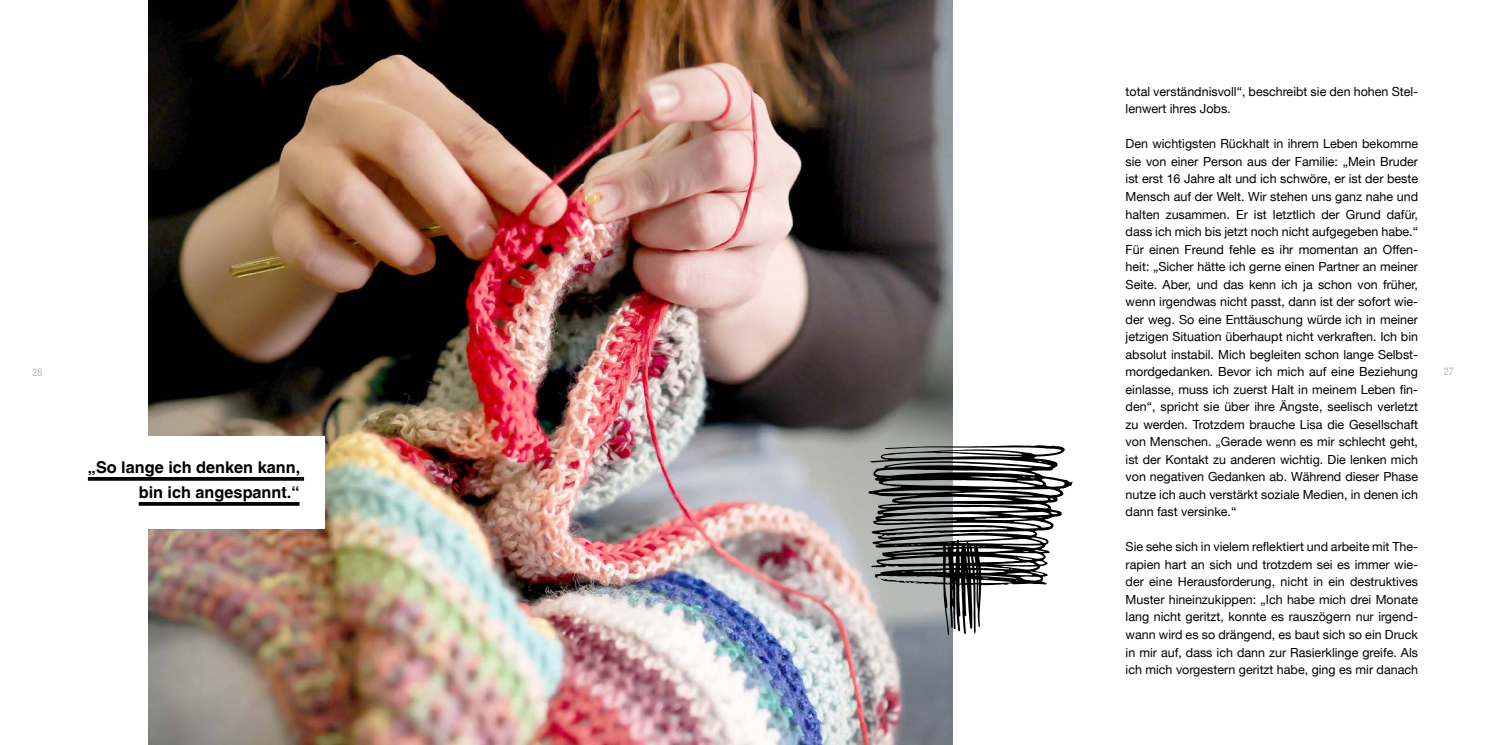
<style>
.page{position:relative;width:1489px;height:745px;background:#fff}
.page>*{position:absolute;margin:0;border:0;box-sizing:border-box;transform-origin:0 0}
.t1{font:700 16.25px/25px "Helvetica LT";color:#000;text-align:right}
.t2{font:12.5px/17.5px "Helvetica Neue LT";color:#000;text-align:justify}
.t3{font:condensed 10px "Helvetica LT";color:#b3b2b2}
</style>
<div class="page">
<img style="left:148px;top:0;width:804px;height:744px">
<div style="left:59px;top:435px;width:265px;height:93px;background:#fff"></div>
<svg style="left:88px;top:477px;width:216px;height:3px"></svg>
<svg style="left:139px;top:502px;width:160px;height:3px"></svg>
<svg style="left:868px;top:445px;width:204px;height:189px"></svg>
<p class="t2" style="left:1125px;top:82px;width:294px">total verständnisvoll“, beschreibt sie den hohen Stel&shy;lenwert ihres Jobs.</p>
<p class="t2" style="left:1125px;top:135px;width:294px">Den wichtigsten Rückhalt in ihrem Leben bekomme sie von einer Person aus der Familie: „Mein Bruder ist erst 16 Jahre alt und ich schwöre, er ist der beste Mensch auf der Welt. Wir stehen uns ganz nahe und halten zusammen. Er ist letztlich der Grund dafür, dass ich mich bis jetzt noch nicht aufgegeben habe.“ Für einen Freund fehle es ihr momentan an Offen&shy;heit: „Sicher hätte ich gerne einen Partner an meiner Seite. Aber, und das kenn ich ja schon von früher, wenn irgendwas nicht passt, dann ist der sofort wie&shy;der weg. So eine Enttäuschung würde ich in meiner jetzigen Situation überhaupt nicht verkraften. Ich bin absolut instabil. Mich begleiten schon lange Selbst&shy;mordgedanken. Bevor ich mich auf eine Beziehung einlasse, muss ich zuerst Halt in meinem Leben fin&shy;den“, spricht sie über ihre Ängste, seelisch verletzt zu werden. Trotzdem brauche Lisa die Gesellschaft von Menschen. „Gerade wenn es mir schlecht geht, ist der Kontakt zu anderen wichtig. Die lenken mich von negativen Gedanken ab. Während dieser Phase nutze ich auch verstärkt soziale Medien, in denen ich dann fast versinke.“</p>
<p class="t2" style="left:1125px;top:537px;width:294px">Sie sehe sich in vielem reflektiert und arbeite mit The&shy;rapien hart an sich und trotzdem sei es immer wie&shy;der eine Herausforderung, nicht in ein destruktives Muster hineinzukippen: „Ich habe mich drei Monate lang nicht geritzt, konnte es rauszögern nur irgend&shy;wann wird es so drängend, es baut sich so ein Druck in mir auf, dass ich dann zur Rasierklinge greife. Als ich mich vorgestern geritzt habe, ging es mir danach</p>
<p class="t3" style="left:33px;top:366px;width:11px">26</p>
<p class="t3" style="left:1443px;top:364px;width:11px">27</p>
<h1 class="t1" style="left:88px;top:454px;width:214px">„So lange ich denken kann, bin ich angespannt.“</h1>
</div>
